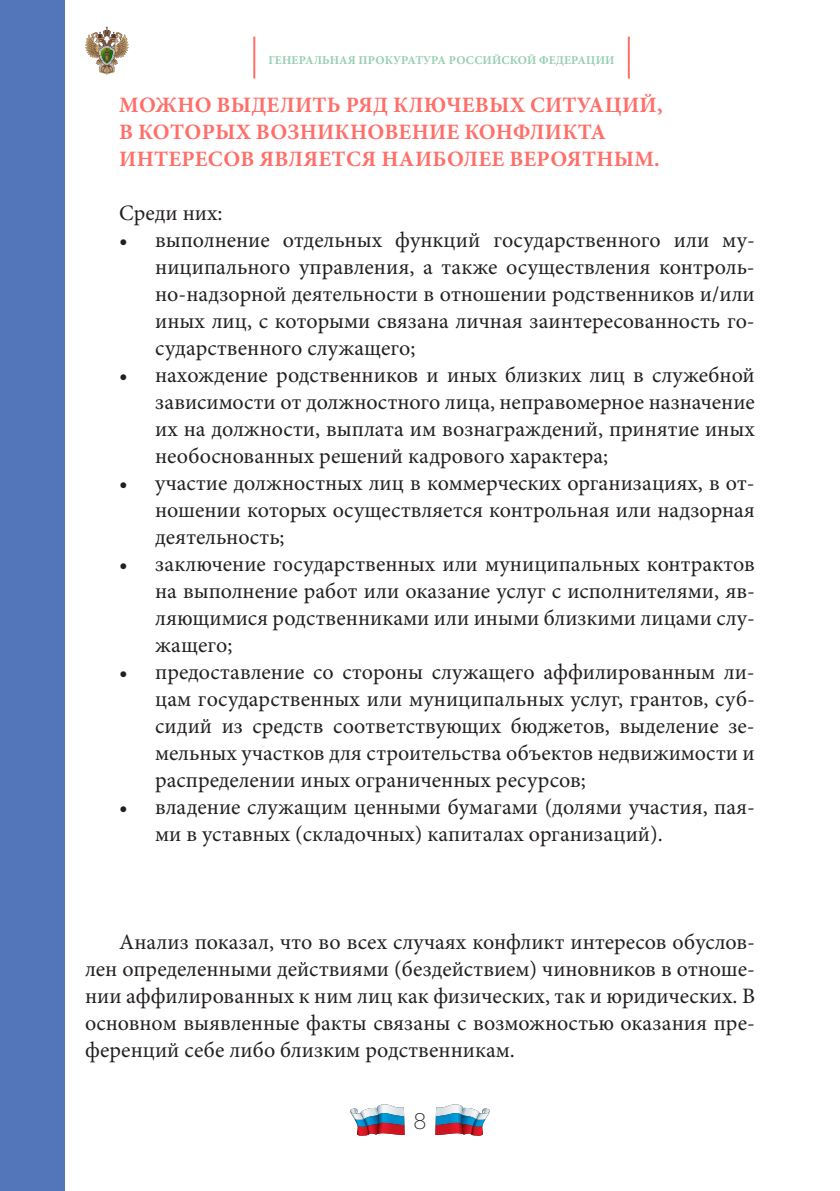
<style>
.page{position:relative;width:840px;height:1191px;background:#fff}
.page>*{position:absolute;margin:0;border:0;box-sizing:border-box;transform-origin:0 0}
.t1{font:100 24px "PF Bague Sans Pro";color:#231f20}
.t2{font:22px/27px "Minion Pro";color:#231f20;text-align:justify}
.t3{font:700 22px/27px "Minion Pro";letter-spacing:.01em;color:#ff6f69}
.t4{font:700 12px "Minion Pro";letter-spacing:.01em;color:#96ceb4}
</style>
<div class="page">
<hr style="left:253px;top:37px;width:2px;height:42px;background:#ff6f69">
<hr style="left:627px;top:37px;width:2px;height:42px;background:#ff6f69">
<svg style="left:85px;top:27px;width:43px;height:47px"></svg>
<svg style="left:435px;top:1104px;width:55px;height:32px"></svg>
<svg style="left:350px;top:1104px;width:54px;height:32px"></svg>
<div style="left:0;top:0;width:65px;height:1191px;background:#5376ba"></div>
<p class="t4" style="left:268px;top:52px;width:347px">ГЕНЕРАЛЬНАЯ ПРОКУРАТУРА РОССИЙСКОЙ ФЕДЕРАЦИИ</p>
<p class="t3" style="left:119px;top:91px;width:544px">МОЖНО ВЫДЕЛИТЬ РЯД КЛЮЧЕВЫХ СИТУАЦИЙ,<br>В КОТОРЫХ ВОЗНИКНОВЕНИЕ КОНФЛИКТА<br>ИНТЕРЕСОВ ЯВЛЯЕТСЯ НАИБОЛЕЕ ВЕРОЯТНЫМ.</p>
<p class="t2" style="left:119px;top:200px;width:105px">Среди них:</p>
<p class="t2" style="left:155px;top:227px;width:600px;text-indent:-36px">• выполнение отдельных функций государственного или му&shy;ниципального управления, а также осуществления контроль&shy;но-надзорной деятельности в отношении родственников и/или иных лиц, с которыми связана личная заинтересованность го&shy;сударственного служащего;</p>
<p class="t2" style="left:155px;top:362px;width:600px;text-indent:-36px">• нахождение родственников и иных близких лиц в служебной зависимости от должностного лица, неправомерное назначение их на должности, выплата им вознаграждений, принятие иных необоснованных решений кадрового характера;</p>
<p class="t2" style="left:155px;top:470px;width:600px;text-indent:-36px">• участие должностных лиц в коммерческих организациях, в от&shy;ношении которых осуществляется контрольная или надзорная деятельность;</p>
<p class="t2" style="left:155px;top:551px;width:601px;text-indent:-36px">• заключение государственных или муниципальных контрактов на выполнение работ или оказание услуг с исполнителями, яв&shy;ляющимися родственниками или иными близкими лицами слу&shy;жащего;</p>
<p class="t2" style="left:155px;top:659px;width:600px;text-indent:-36px">• предоставление со стороны служащего аффилированным ли&shy;цам государственных или муниципальных услуг, грантов, суб&shy;сидий из средств соответствующих бюджетов, выделение зе&shy;мельных участков для строительства объектов недвижимости и распределении иных ограниченных ресурсов;</p>
<p class="t2" style="left:155px;top:793px;width:600px;text-indent:-36px">• владение служащим ценными бумагами (долями участия, пая&shy;ми в уставных (складочных) капиталах организаций).</p>
<p class="t2" style="left:85px;top:928px;width:671px;text-indent:34px">Анализ показал, что во всех случаях конфликт интересов обуслов&shy;лен определенными действиями (бездействием) чиновников в отноше&shy;нии аффилированных к ним лиц как физических, так и юридических. В основном выявленные факты связаны с возможностью оказания пре&shy;ференций себе либо близким родственникам.</p>
<p class="t1" style="left:413px;top:1107px;width:14px">8</p>
</div>
